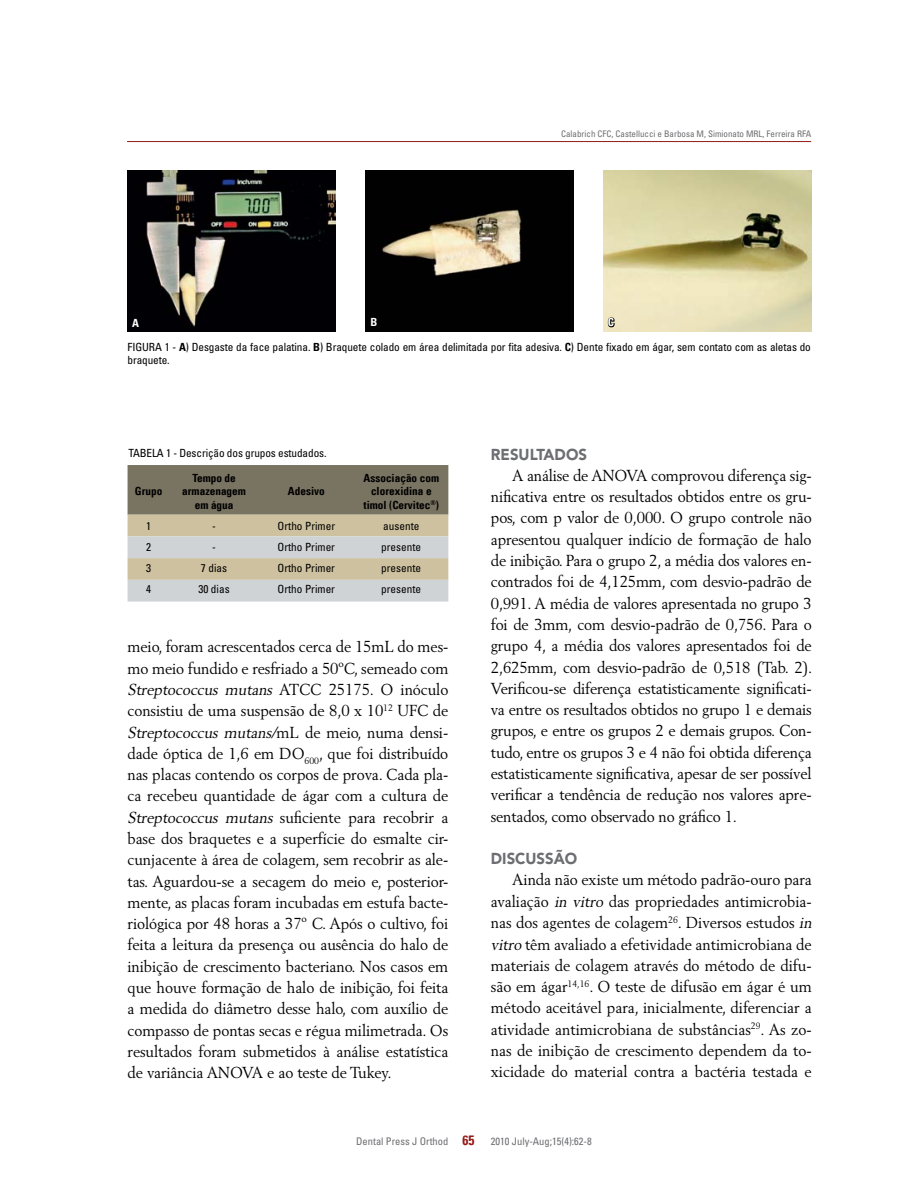
<style>
.page{position:relative;width:918px;height:1188px;background:#fff}
.page>*{position:absolute;margin:0;border:0;box-sizing:border-box;transform-origin:0 0}
.t1{font:15.75px/21.3px "Berling";color:#000;text-align:justify;scale:.95 1}
.t2{font:900 15.75px "Avenir LT Std";color:#6d6e71;scale:.95 1}
.t3{font:condensed 11.25px/13.5px "Univers";letter-spacing:-.01em;color:#000}
.t4{font:700 condensed 11.25px/13.5px "Univers";color:#000;text-align:center}
.t5{font:700 condensed 11.25px "Univers";color:#fff}
.t6{font:condensed 10.5px "Univers";color:#6d6e71}
.t7{font:condensed 9px "Univers";color:#6d6e71}
.s1{font-weight:700}
.s2{font-style:italic}
.s3{font-weight:700;font-size:13.5px;color:#931b1a}
</style>
<div class="page">
<img style="left:366px;top:170px;width:208px;height:161px">
<img style="left:128px;top:170px;width:208px;height:161px">
<img style="left:603px;top:170px;width:209px;height:161px">
<svg style="left:128px;top:465px;width:320px;height:137px;background:#b0ab9b"></svg>
<svg style="left:130px;top:306px;width:11px;height:22px"></svg>
<svg style="left:607px;top:316px;width:9px;height:13px"></svg>
<svg style="left:370px;top:316px;width:9px;height:12px"></svg>
<hr style="left:127px;top:141px;width:684px;height:1px;background:#931b1a">
<p class="t7" style="left:561px;top:128px;width:252px">Calabrich CFC, Castellucci e Barbosa M, Simionato MRL, Ferreira RFA</p>
<p class="t5" style="left:132px;top:316px;width:8px">A</p>
<p class="t5" style="left:370px;top:316px;width:8px">B</p>
<p class="t5" style="left:608px;top:316px;width:8px">C</p>
<p class="t3" style="left:128px;top:340px;width:685px">FIGURA 1 - <span class="s1">A</span>) Desgaste da face palatina. <span class="s1">B</span>) Braquete colado em área delimitada por fita adesiva. <span class="s1">C</span>) Dente fixado em ágar, sem contato com as aletas do braquete.</p>
<p class="t3" style="left:128px;top:446px;width:200px">TABELA 1 - Descrição dos grupos estudados.</p>
<p class="t4" style="left:135px;top:485px;width:29px">Grupo</p>
<p class="t4" style="left:182px;top:471px;width:65px">Tempo de armazenagem em água</p>
<p class="t4" style="left:288px;top:485px;width:38px">Adesivo</p>
<p class="t4" style="left:364px;top:471px;width:77px">Associação com clorexidina e timol (Cervitec<sup>®</sup>)</p>
<p class="t3" style="left:146px;top:519px;width:6px">1</p>
<p class="t3" style="left:212px;top:519px;width:5px">-</p>
<p class="t3" style="left:278px;top:519px;width:59px">Ortho Primer</p>
<p class="t3" style="left:383px;top:519px;width:38px">ausente</p>
<p class="t3" style="left:146px;top:540px;width:6px">2</p>
<p class="t3" style="left:212px;top:540px;width:5px">-</p>
<p class="t3" style="left:278px;top:540px;width:59px">Ortho Primer</p>
<p class="t3" style="left:381px;top:540px;width:41px">presente</p>
<p class="t3" style="left:146px;top:561px;width:6px">3</p>
<p class="t3" style="left:201px;top:561px;width:28px">7 dias</p>
<p class="t3" style="left:278px;top:561px;width:59px">Ortho Primer</p>
<p class="t3" style="left:381px;top:561px;width:41px">presente</p>
<p class="t3" style="left:146px;top:582px;width:6px">4</p>
<p class="t3" style="left:198px;top:582px;width:33px">30 dias</p>
<p class="t3" style="left:278px;top:582px;width:59px">Ortho Primer</p>
<p class="t3" style="left:381px;top:582px;width:41px">presente</p>
<p class="t1" style="left:128px;top:636px;width:339px">meio, foram acrescentados cerca de 15mL do mes&shy;mo meio fundido e resfriado a 50ºC, semeado com <span class="s2">Streptococcus mutans</span> AT C C 2 5 1 7 5 . O i n ó c u l o consistiu de uma suspensão de 8,0 x 10<sup>12</sup> UFC de <span class="s2">Streptococcus mutans/</span>m L d e m e i o, n u m a d e n s i - dade óptica de 1,6 em DO<sub>600</sub>, que foi distribuído nas placas contendo os corpos de prova. Cada pla&shy;ca recebeu quantidade de ágar com a cultura de <span class="s2">Streptococcus mutans</span> suficiente para recobrir a base dos braquetes e a superfície do esmalte cir&shy;cunjacente à área de colagem, sem recobrir as ale&shy;tas. Aguardou-se a secagem do meio e, posterior&shy;mente, as placas foram incubadas em estufa bacte&shy;riológica por 48 horas a 37º C. Após o cultivo, foi feita a leitura da presença ou ausência do halo de inibição de crescimento bacteriano. Nos casos em que houve formação de halo de inibição, foi feita a medida do diâmetro desse halo, com auxílio de compasso de pontas secas e régua milimetrada. Os resultados foram submetidos à análise estatística de variância ANOVA e ao teste de Tukey.</p>
<p class="t2" style="left:491px;top:445px;width:103px">RESULTADOS</p>
<p class="t1" style="left:491px;top:464px;width:340px;text-indent:21px">A análise de ANOVA comprovou diferença sig&shy;nificativa entre os resultados obtidos entre os gru&shy;pos, com p valor de 0,000. O grupo controle não apresentou qualquer indício de formação de halo de inibição. Para o grupo 2, a média dos valores en&shy;contrados foi de 4,125mm, com desvio-padrão de 0,991. A média de valores apresentada no grupo 3 foi de 3mm, com desvio-padrão de 0,756. Para o grupo 4, a média dos valores apresentados foi de 2,625mm, com desvio-padrão de 0,518 (Tab. 2).<br>Verificou-se diferença estatisticamente significati&shy;va entre os resultados obtidos no grupo 1 e demais grupos, e entre os grupos 2 e demais grupos. Con&shy;tudo, entre os grupos 3 e 4 não foi obtida diferença estatisticamente significativa, apesar de ser possível verificar a tendência de redução nos valores apre&shy;sentados, como observado no gráfico 1.</p>
<p class="t2" style="left:491px;top:849px;width:92px">DISCUSSÃO</p>
<p class="t1" style="left:491px;top:869px;width:343px;text-align:left;text-indent:21px">Ainda não existe um método padrão-ouro para avaliação <span class="s2">in vitro</span> das propriedades antimicrobia&shy;nas dos agentes de colagem<sup>26</sup>. Diversos estudos <span class="s2">in vitro</span> têm avaliado a efetividade antimicrobiana de materiais de colagem através do método de difu&shy;são em ágar<sup>14,16</sup>. O teste de difusão em ágar é um método aceitável para, inicialmente, diferenciar a atividade antimicrobiana de substâncias<sup>29</sup>. As zo&shy;nas de inibição de crescimento dependem da to&shy;xicidade do material contra a bactéria testada e</p>
<p class="t6" style="left:356px;top:1134px;width:237px">Dental Press J Orthod <span class="s3">65</span> 2010 July-Aug;15(4):62-8</p>
</div>
